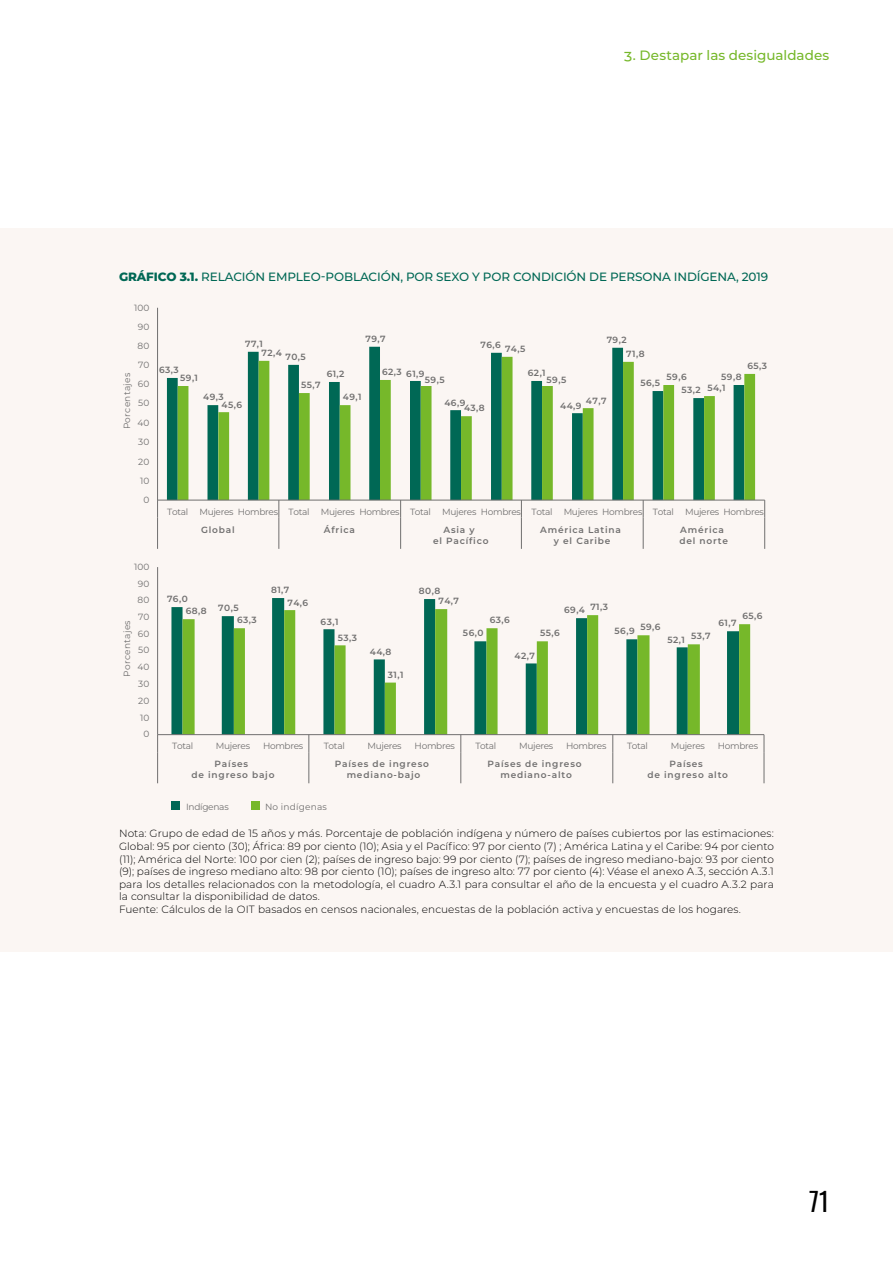
<style>
.page{position:relative;width:893px;height:1263px;background:#fff}
.page>*{position:absolute;margin:0;border:0;box-sizing:border-box;transform-origin:0 0}
.t1{font:25.5px "Oswald";color:#000}
.t2{font:500 13.5px "Montserrat";letter-spacing:.005em;color:#76b82a}
.t3{font:500 12px "Montserrat";letter-spacing:-.01em;color:#006855}
.t4{font:300 10.5px/12.6px "Montserrat";letter-spacing:.005em;color:#000}
.t5{font:600 9px/10.8px "Montserrat";letter-spacing:.09em;color:#706f6f;text-align:center}
.t6{font:9px "Montserrat";letter-spacing:-.035em;color:#706f6f}
.t7{font:9px "Montserrat";letter-spacing:.03em;color:#706f6f}
.t8{font:9px "Montserrat";letter-spacing:.02em;color:#706f6f}
.s1{font-weight:800}
</style>
<div class="page">
<div style="left:0;top:228px;width:893px;height:724px;background:#fbf6f3"></div>
<svg style="left:167px;top:347px;width:457px;height:153px"></svg>
<svg style="left:178px;top:357px;width:577px;height:143px"></svg>
<hr style="left:157px;top:308px;width:1px;height:192px;background:#706f6f">
<hr style="left:158px;top:500px;width:607px;height:1px;background:#706f6f">
<svg style="left:157px;top:500px;width:1px;height:18px"></svg>
<svg style="left:279px;top:500px;width:1px;height:18px"></svg>
<svg style="left:400px;top:500px;width:1px;height:18px"></svg>
<svg style="left:521px;top:501px;width:1px;height:17px"></svg>
<svg style="left:643px;top:500px;width:1px;height:18px"></svg>
<svg style="left:764px;top:500px;width:1px;height:18px"></svg>
<hr style="left:157px;top:518px;width:1px;height:31px;background:#706f6f">
<hr style="left:279px;top:518px;width:1px;height:31px;background:#706f6f">
<hr style="left:400px;top:518px;width:1px;height:31px;background:#706f6f">
<hr style="left:521px;top:518px;width:1px;height:31px;background:#706f6f">
<hr style="left:643px;top:518px;width:1px;height:31px;background:#706f6f">
<hr style="left:764px;top:518px;width:1px;height:31px;background:#706f6f">
<svg style="left:171px;top:598px;width:265px;height:136px"></svg>
<svg style="left:183px;top:609px;width:567px;height:125px"></svg>
<hr style="left:157px;top:567px;width:1px;height:168px;background:#706f6f">
<hr style="left:158px;top:734px;width:606px;height:1px;background:#706f6f">
<svg style="left:157px;top:735px;width:1px;height:17px"></svg>
<svg style="left:309px;top:735px;width:1px;height:17px"></svg>
<svg style="left:461px;top:735px;width:1px;height:17px"></svg>
<svg style="left:612px;top:735px;width:1px;height:17px"></svg>
<svg style="left:764px;top:735px;width:1px;height:17px"></svg>
<hr style="left:157px;top:752px;width:1px;height:31px;background:#706f6f">
<hr style="left:309px;top:752px;width:1px;height:31px;background:#706f6f">
<hr style="left:461px;top:752px;width:1px;height:31px;background:#706f6f">
<hr style="left:612px;top:752px;width:1px;height:31px;background:#706f6f">
<hr style="left:764px;top:752px;width:1px;height:31px;background:#706f6f">
<div style="left:172px;top:801px;width:8px;height:9px;background:#006855"></div>
<div style="left:251px;top:801px;width:8px;height:9px;background:#76b82a"></div>
<p class="t2" style="left:623px;top:46px;width:207px">3. Destapar las desigualdades</p>
<p class="t3" style="left:119px;top:268px;width:651px"><span class="s1">GRÁFICO 3.1.</span> RELACIÓN EMPLEO-POBLACIÓN, POR SEXO Y POR CONDICIÓN DE PERSONA INDÍGENA, 2019</p>
<p class="t6" style="left:134px;top:301px;width:17px">100</p>
<p class="t6" style="left:138px;top:320px;width:13px">90</p>
<p class="t6" style="left:138px;top:339px;width:13px">80</p>
<p class="t6" style="left:138px;top:359px;width:13px">70</p>
<p class="t7" style="left:121px;top:429px;width:58px;rotate:-90deg">Porcentajes</p>
<p class="t6" style="left:138px;top:378px;width:13px">60</p>
<p class="t6" style="left:138px;top:397px;width:13px">50</p>
<p class="t6" style="left:137px;top:417px;width:13px">40</p>
<p class="t6" style="left:138px;top:436px;width:13px">30</p>
<p class="t6" style="left:138px;top:455px;width:13px">20</p>
<p class="t6" style="left:140px;top:474px;width:11px">10</p>
<p class="t6" style="left:143px;top:493px;width:7px">0</p>
<p class="t6" style="left:134px;top:560px;width:17px">100</p>
<p class="t6" style="left:138px;top:577px;width:13px">90</p>
<p class="t6" style="left:138px;top:594px;width:13px">80</p>
<p class="t6" style="left:138px;top:611px;width:13px">70</p>
<p class="t7" style="left:121px;top:676px;width:58px;rotate:-90deg">Porcentajes</p>
<p class="t6" style="left:138px;top:628px;width:13px">60</p>
<p class="t6" style="left:138px;top:644px;width:13px">50</p>
<p class="t6" style="left:137px;top:661px;width:13px">40</p>
<p class="t6" style="left:138px;top:677px;width:13px">30</p>
<p class="t6" style="left:138px;top:694px;width:13px">20</p>
<p class="t6" style="left:140px;top:711px;width:11px">10</p>
<p class="t6" style="left:143px;top:727px;width:7px">0</p>
<p class="t5" style="left:366px;top:333px;width:22px">79,7</p>
<p class="t5" style="left:607px;top:334px;width:21px">79,2</p>
<p class="t5" style="left:245px;top:338px;width:19px">77,1</p>
<p class="t5" style="left:481px;top:339px;width:22px">76,6</p>
<p class="t5" style="left:505px;top:343px;width:22px">74,5</p>
<p class="t5" style="left:262px;top:347px;width:22px">72,4</p>
<p class="t5" style="left:626px;top:348px;width:20px">71,8</p>
<p class="t5" style="left:285px;top:351px;width:22px">70,5</p>
<p class="t5" style="left:747px;top:360px;width:21px">65,3</p>
<p class="t5" style="left:159px;top:364px;width:21px">63,3</p>
<p class="t5" style="left:382px;top:366px;width:21px">62,3</p>
<p class="t5" style="left:528px;top:367px;width:19px">62,1</p>
<p class="t5" style="left:406px;top:368px;width:20px">61,9</p>
<p class="t5" style="left:327px;top:368px;width:19px">61,2</p>
<p class="t5" style="left:667px;top:371px;width:22px">59,6</p>
<p class="t5" style="left:180px;top:372px;width:19px">59,1</p>
<p class="t5" style="left:721px;top:371px;width:22px">59,8</p>
<p class="t5" style="left:222px;top:398px;width:22px">45,6</p>
<p class="t5" style="left:425px;top:374px;width:21px">59,5</p>
<p class="t5" style="left:547px;top:374px;width:21px">59,5</p>
<p class="t5" style="left:640px;top:377px;width:21px">56,5</p>
<p class="t5" style="left:301px;top:379px;width:21px">55,7</p>
<p class="t5" style="left:707px;top:382px;width:20px">54,1</p>
<p class="t5" style="left:681px;top:384px;width:21px">53,2</p>
<p class="t5" style="left:203px;top:391px;width:22px">49,3</p>
<p class="t5" style="left:343px;top:391px;width:20px">49,1</p>
<p class="t5" style="left:586px;top:394px;width:22px">47,7</p>
<p class="t5" style="left:444px;top:396px;width:22px">46,9</p>
<p class="t5" style="left:560px;top:399px;width:23px">44,9</p>
<p class="t5" style="left:464px;top:402px;width:22px">43,8</p>
<p class="t6" style="left:167px;top:505px;width:598px">Total Mujeres Hombres Total Mujeres Hombres Total Mujeres Hombres Total Mujeres Hombres Total Mujeres Hombres</p>
<p class="t5" style="left:201px;top:524px;width:35px">Global</p>
<p class="t5" style="left:324px;top:524px;width:33px">África</p>
<p class="t5" style="left:433px;top:524px;width:57px">Asia y<br>el Pacífico</p>
<p class="t5" style="left:540px;top:524px;width:82px">América Latina y el Caribe</p>
<p class="t5" style="left:679px;top:524px;width:50px;text-align:left">América del norte</p>
<p class="t5" style="left:167px;top:593px;width:22px">76,0</p>
<p class="t5" style="left:186px;top:605px;width:22px">68,8</p>
<p class="t5" style="left:218px;top:602px;width:22px">70,5</p>
<p class="t5" style="left:237px;top:614px;width:21px">63,3</p>
<p class="t5" style="left:271px;top:584px;width:20px">81,7</p>
<p class="t5" style="left:287px;top:596px;width:22px">74,6</p>
<p class="t5" style="left:321px;top:616px;width:19px">63,1</p>
<p class="t5" style="left:338px;top:632px;width:21px">53,3</p>
<p class="t5" style="left:370px;top:646px;width:23px">44,8</p>
<p class="t5" style="left:388px;top:669px;width:17px">31,1</p>
<p class="t5" style="left:419px;top:585px;width:23px">80,8</p>
<p class="t5" style="left:438px;top:595px;width:22px">74,7</p>
<p class="t5" style="left:490px;top:614px;width:22px">63,6</p>
<p class="t5" style="left:463px;top:627px;width:22px">56,0</p>
<p class="t5" style="left:590px;top:601px;width:19px">71,3</p>
<p class="t5" style="left:564px;top:604px;width:22px">69,4</p>
<p class="t5" style="left:540px;top:627px;width:21px">55,6</p>
<p class="t5" style="left:640px;top:621px;width:22px">59,6</p>
<p class="t5" style="left:615px;top:625px;width:22px">56,9</p>
<p class="t5" style="left:691px;top:630px;width:21px">53,7</p>
<p class="t5" style="left:667px;top:633px;width:19px">52,1</p>
<p class="t5" style="left:515px;top:650px;width:22px">42,7</p>
<p class="t5" style="left:742px;top:610px;width:22px">65,6</p>
<p class="t5" style="left:718px;top:617px;width:20px">61,7</p>
<p class="t6" style="left:172px;top:739px;width:22px">Total</p>
<p class="t6" style="left:216px;top:739px;width:36px">Mujeres</p>
<p class="t6" style="left:263px;top:739px;width:42px">Hombres</p>
<p class="t6" style="left:324px;top:739px;width:22px">Total</p>
<p class="t6" style="left:368px;top:739px;width:36px">Mujeres</p>
<p class="t6" style="left:415px;top:739px;width:42px">Hombres</p>
<p class="t6" style="left:475px;top:739px;width:22px">Total</p>
<p class="t6" style="left:519px;top:739px;width:36px">Mujeres</p>
<p class="t6" style="left:566px;top:739px;width:42px">Hombres</p>
<p class="t6" style="left:627px;top:739px;width:22px">Total</p>
<p class="t6" style="left:671px;top:739px;width:36px">Mujeres</p>
<p class="t6" style="left:718px;top:739px;width:42px">Hombres</p>
<p class="t5" style="left:192px;top:758px;width:85px">Países<br>de ingreso bajo</p>
<p class="t5" style="left:335px;top:758px;width:96px">Países de ingreso mediano-bajo</p>
<p class="t5" style="left:488px;top:758px;width:96px">Países de ingreso mediano-alto</p>
<p class="t5" style="left:647px;top:758px;width:82px">Países<br>de ingreso alto</p>
<p class="t6" style="left:186px;top:800px;width:44px">Indígenas</p>
<p class="t8" style="left:265px;top:800px;width:63px">No indígenas</p>
<p class="t4" style="left:119px;top:827px;width:656px">Nota: Grupo de edad de 15 años y más. Porcentaje de población indígena y número de países cubiertos por las estimaciones:<br>Global: 95 por ciento (30); África: 89 por ciento (10); Asia y el Pacífico: 97 por ciento (7) ; América Latina y el Caribe: 94 por ciento (11); América del Norte: 100 por cien (2); países de ingreso bajo: 99 por ciento (7); países de ingreso mediano-bajo: 93 por ciento (9); países de ingreso mediano alto: 98 por ciento (10); países de ingreso alto: 77 por ciento (4): Véase el anexo A.3, sección A.3.1 para los detalles relacionados con la metodología, el cuadro A.3.1 para consultar el año de la encuesta y el cuadro A.3.2 para la consultar la disponibilidad de datos.<br>Fuente: Cálculos de la OIT basados en censos nacionales, encuestas de la población activa y encuestas de los hogares.</p>
<h1 class="t1" style="left:809px;top:1179px;width:22px">71</h1>
</div>
